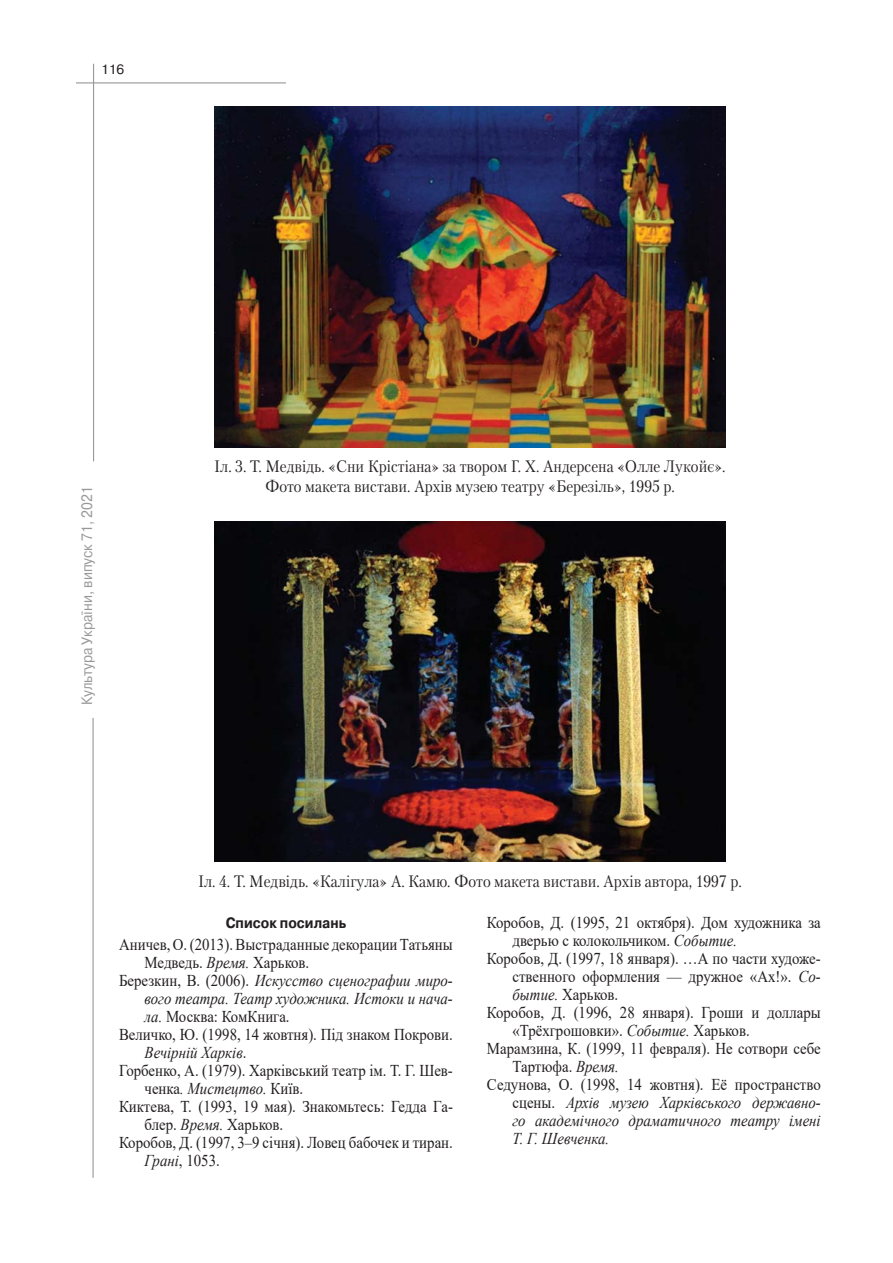
<style>
.page{position:relative;width:893px;height:1263px;background:#fff}
.page>*{position:absolute;margin:0;border:0;box-sizing:border-box;transform-origin:0 0}
.t1{font:16.5px "Times New Roman";color:#231f20;scale:.9 1}
.t2{font:italic 16.5px "Times New Roman";color:#231f20;scale:.9 1}
.t3{font:16.5px/19.5px "Petersburg C";color:#231f20;text-align:center;scale:.9 1}
.t4{font:15px "Pragmatica C";color:#989898;scale:.9 1}
.t5{font:700 15px "Pragmatica C";color:#231f20;scale:.9 1}
.t6{font:13.5px "Pragmatica C";color:#231f20}
.s1{font-style:italic}
.s2{font-style:normal}
</style>
<div class="page">
<hr style="left:93px;top:64px;width:1px;height:397px;background:#989898">
<hr style="left:92px;top:718px;width:2px;height:460px;background:#989898">
<hr style="left:76px;top:82px;width:210px;height:1px;background:#989898">
<img style="left:215px;top:106px;width:510px;height:341px">
<img style="left:215px;top:521px;width:510px;height:341px">
<p class="t6" style="left:101px;top:65px;width:25px">116</p>
<p class="t4" style="left:81px;top:705px;width:244px;rotate:-90deg">Культура України, випуск 71, 2021</p>
<p class="t3" style="left:214px;top:457px;width:570px">Іл. 3. Т. Медвідь. «Сни Крістіана» за твором Г. Х. Андерсена «Олле Лукойє».<br>Фото макета вистави. Архів музею театру «Березіль», 1995 р.</p>
<p class="t3" style="left:198px;top:872px;width:605px">Іл. 4. Т. Медвідь. «Калігула» А. Камю. Фото макета вистави. Архів автора, 1997 р.</p>
<p class="t5" style="left:226px;top:917px;width:135px">Список посилань</p>
<p class="t1" style="left:119px;top:935px;width:372px">Аничев, О. (2013). Выстраданные декорации Татьяны</p>
<p class="t1" style="left:145px;top:953px;width:184px">Медведь. <span class="s1">Время.</span> Харьков.</p>
<p class="t2" style="left:119px;top:971px;width:372px"><span class="s2">Березкин, В. (2006).</span> Искусство сценографии миро-</p>
<p class="t2" style="left:145px;top:989px;width:344px">вого театра. Театр художника. Истоки и нача-</p>
<p class="t1" style="left:145px;top:1007px;width:163px"><span class="s1">ла.</span> Москва: КомКнига.</p>
<p class="t1" style="left:119px;top:1025px;width:372px">Величко, Ю. (1998, 14 жовтня). Під знаком Покрови.</p>
<p class="t2" style="left:145px;top:1043px;width:115px">Вечірній Харків<span class="s2">.</span></p>
<p class="t1" style="left:119px;top:1061px;width:372px">Горбенко, А. (1979). Харківський театр ім. Т. Г. Шев-</p>
<p class="t2" style="left:145px;top:1079px;width:178px"><span class="s2">ченка</span>. Мистецтво. <span class="s2">Київ.</span></p>
<p class="t1" style="left:119px;top:1097px;width:372px">Киктева, Т. (1993, 19 мая). Знакомьтесь: Гедда Га-</p>
<p class="t1" style="left:145px;top:1115px;width:156px">блер. <span class="s1">Время.</span> Харьков.</p>
<p class="t1" style="left:119px;top:1133px;width:372px">Коробов, Д. (1997, 3–9 січня). Ловец бабочек и тиран.</p>
<p class="t1" style="left:145px;top:1151px;width:85px"><span class="s1">Грані</span>, 1053.</p>
<p class="t1" style="left:487px;top:913px;width:372px">Коробов, Д. (1995, 21 октября). Дом художника за</p>
<p class="t1" style="left:512px;top:931px;width:251px">дверью с колокольчиком. <span class="s1">Событие.</span></p>
<p class="t1" style="left:487px;top:949px;width:372px">Коробов, Д. (1997, 18 января). …А по части художе-</p>
<p class="t1" style="left:512px;top:967px;width:344px">ственного оформления — дружное «Ах!». <span class="s1">Со-</span></p>
<p class="t1" style="left:512px;top:985px;width:119px"><span class="s1">бытие.</span> Харьков.</p>
<p class="t1" style="left:487px;top:1003px;width:372px">Коробов, Д. (1996, 28 января). Гроши и доллары</p>
<p class="t1" style="left:512px;top:1021px;width:265px">«Трёхгрошовки». <span class="s1">Событие.</span> Харьков.</p>
<p class="t1" style="left:487px;top:1039px;width:372px">Марамзина, К. (1999, 11 февраля). Не сотвори себе</p>
<p class="t1" style="left:512px;top:1057px;width:120px">Тартюфа. <span class="s1">Время.</span></p>
<p class="t1" style="left:487px;top:1075px;width:372px">Седунова, О. (1998, 14 жовтня). Её пространство</p>
<p class="t2" style="left:512px;top:1093px;width:344px"><span class="s2">сцены.</span> Архів музею Харківського державно-</p>
<p class="t2" style="left:512px;top:1111px;width:344px">го академічного драматичного театру імені</p>
<p class="t2" style="left:512px;top:1129px;width:109px">Т. Г. Шевченка.</p>
</div>
